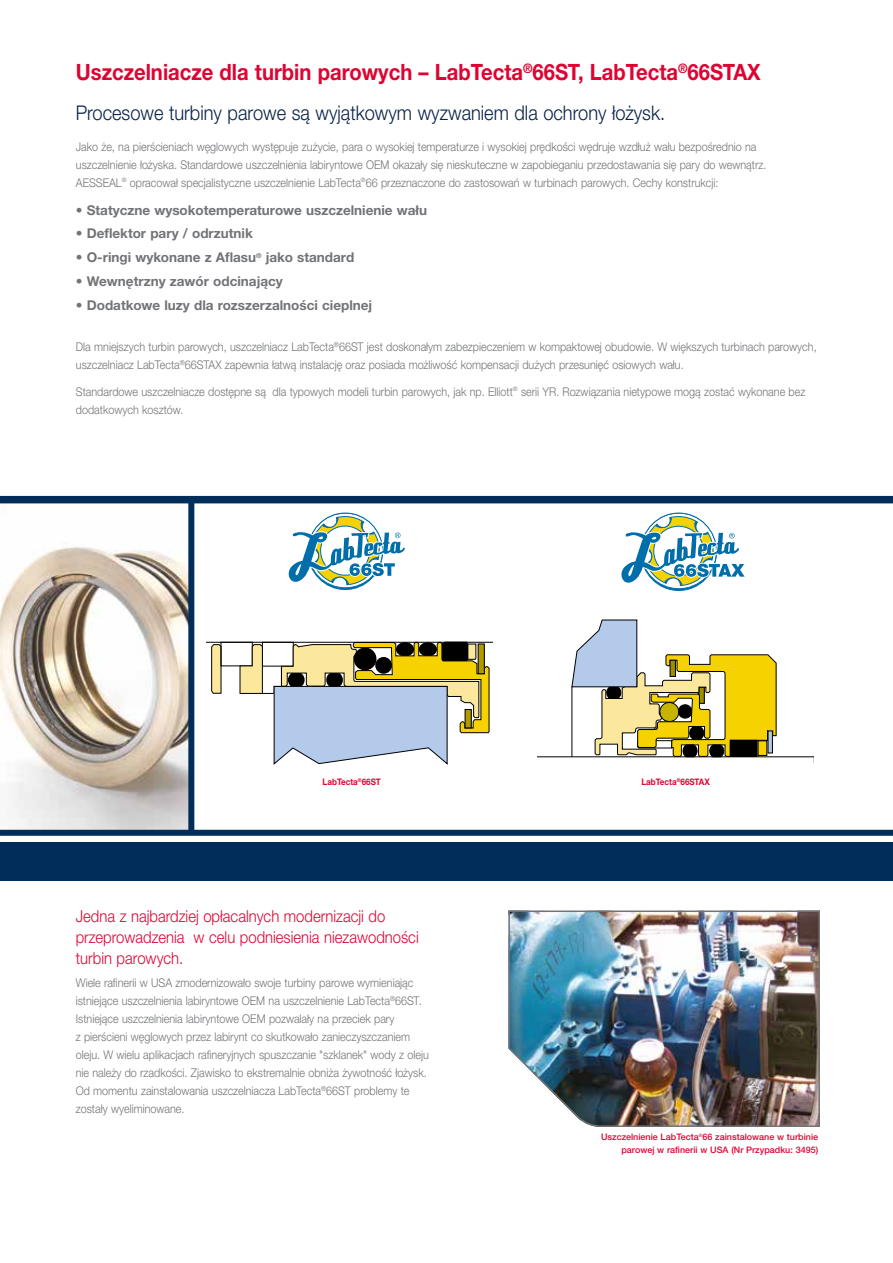
<style>
.page{position:relative;width:893px;height:1263px;background:#fff}
.page>*{position:absolute;margin:0;border:0;box-sizing:border-box;transform-origin:0 0}
.Headline__trans{font:700 22.5px "Helvetica Neue LTW1 G";color:#dd0432;scale:.9 1}
.Subline__trans{font:300 20.25px "Helvetica Neue LTW1 G";color:#062047;scale:.9 1}
.Subheader_Red__trans{font:300 16.5px/21px "Helvetica Neue LTW1 G";color:#dd0432;scale:.9 1}
.Body_copy_BULLETS__t{font:700 13.5px "Helvetica Neue LTW1 G";color:#717376}
.Body_copy__trans{font:300 12px/18px "Helvetica Neue LTW1 G";color:#717376;scale:.9 1}
.Caption_red__trans{font:500 9px/13.5px "Helvetica Neue LTW1 G";color:#dd0432;text-align:right}
.Caption_red__trans-2{font:700 9px "Helvetica Neue LTW1 G";color:#dd0432;scale:.9 1}
</style>
<div class="page">
<img style="left:0;top:503px;width:188px;height:326px">
<svg style="left:621px;top:513px;width:124px;height:78px"></svg>
<svg style="left:288px;top:513px;width:117px;height:77px"></svg>
<img style="left:508px;top:910px;width:312px;height:217px">
<hr style="left:538px;top:756px;width:275px;height:1px;background:#000">
<svg style="left:571px;top:619px;width:206px;height:139px"></svg>
<hr style="left:768px;top:731px;width:4px;height:22px;background:#b3caea">
<div style="left:767px;top:730px;width:6px;height:23px;border:1px solid #000"></div>
<div style="left:730px;top:740px;width:27px;height:16px;background:#000"></div>
<div style="left:758px;top:741px;width:9px;height:14px;background:#f6d200"></div>
<div style="left:758px;top:740px;width:9px;height:16px;border:1px solid #000"></div>
<svg style="left:211px;top:644px;width:11px;height:50px"></svg>
<svg style="left:239px;top:643px;width:251px;height:122px"></svg>
<hr style="left:207px;top:642px;width:286px;height:1px;background:#000">
<div style="left:0;top:843px;width:893px;height:38px;background:#002d59"></div>
<div style="left:0;top:830px;width:893px;height:6px;background:#002d59"></div>
<div style="left:0;top:496px;width:893px;height:7px;background:#002d59"></div>
<div style="left:188px;top:500px;width:6px;height:333px;background:#002d59"></div>
<p class="Headline__trans" style="left:76px;top:58px;width:762px">Uszczelniacze dla turbin parowych – LabTecta<sup>®</sup>66ST, LabTecta<sup>®</sup>66STAX</p>
<p class="Subline__trans" style="left:76px;top:100px;width:656px">Procesowe turbiny parowe są wyjątkowym wyzwaniem dla ochrony łożysk.</p>
<p class="Body_copy__trans" style="left:76px;top:137px;width:769px">Jako że, na pierścieniach węglowych występuje zużycie, para o wysokiej temperaturze i wysokiej prędkości wędruje wzdłuż wału bezpośrednio na uszczelnienie łożyska. Standardowe uszczelnienia labiryntowe OEM okazały się nieskuteczne w zapobieganiu przedostawania się pary do wewnątrz.<br>AESSEAL<sup>®</sup> opracował specjalistyczne uszczelnienie LabTecta<sup>®</sup>66 przeznaczone do zastosowań w turbinach parowych. Cechy konstrukcji:</p>
<p class="Body_copy_BULLETS__t" style="left:76px;top:202px;width:353px">• Statyczne wysokotemperaturowe uszczelnienie wału</p>
<p class="Body_copy_BULLETS__t" style="left:76px;top:225px;width:178px">• Deflektor pary / odrzutnik</p>
<p class="Body_copy_BULLETS__t" style="left:76px;top:249px;width:280px">• O-ringi wykonane z Aflasu<sup>®</sup> jako standard</p>
<p class="Body_copy_BULLETS__t" style="left:76px;top:273px;width:209px">• Wewnętrzny zawór odcinający</p>
<p class="Body_copy_BULLETS__t" style="left:76px;top:297px;width:298px">• Dodatkowe luzy dla rozszerzalności cieplnej</p>
<p class="Body_copy__trans" style="left:76px;top:338px;width:825px">Dla mniejszych turbin parowych, uszczelniacz LabTecta<sup>®</sup>66ST jest doskonałym zabezpieczeniem w kompaktowej obudowie. W większych turbinach parowych, uszczelniacz LabTecta<sup>®</sup>66STAX zapewnia łatwą instalację oraz posiada możliwość kompensacji dużych przesunięć osiowych wału.</p>
<p class="Body_copy__trans" style="left:76px;top:383px;width:812px">Standardowe uszczelniacze dostępne są dla typowych modeli turbin parowych, jak np. Elliott<sup>®</sup> serii YR. Rozwiązania nietypowe mogą zostać wykonane bez dodatkowych kosztów.</p>
<p class="Caption_red__trans-2" style="left:323px;top:776px;width:66px">LabTecta<sup>®</sup>66ST</p>
<p class="Subheader_Red__trans" style="left:76px;top:906px;width:383px">Jedna z najbardziej opłacalnych modernizacji do przeprowadzenia w celu podniesienia niezawodności turbin parowych.</p>
<p class="Body_copy__trans" style="left:76px;top:973px;width:394px">Wiele rafinerii w USA zmodernizowało swoje turbiny parowe wymieniając istniejące uszczelnienia labiryntowe OEM na uszczelnienie LabTecta<sup>®</sup>66ST.<br>Istniejące uszczelnienia labiryntowe OEM pozwalały na przeciek pary<br>z pierścieni węglowych przez labirynt co skutkowało zanieczyszczaniem oleju. W wielu aplikacjach rafineryjnych spuszczanie "szklanek" wody z oleju nie należy do rzadkości. Zjawisko to ekstremalnie obniża żywotność łożysk.<br>Od momentu zainstalowania uszczelniacza LabTecta<sup>®</sup>66ST problemy te zostały wyeliminowane.</p>
<p class="Caption_red__trans-2" style="left:641px;top:776px;width:77px">LabTecta<sup>®</sup>66STAX</p>
<p class="Caption_red__trans" style="left:601px;top:1130px;width:219px">Uszczelnienie LabTecta<sup>®</sup>66 zainstalowane w turbinie parowej w rafinerii w USA (Nr Przypadku: 3495)</p>
</div>
